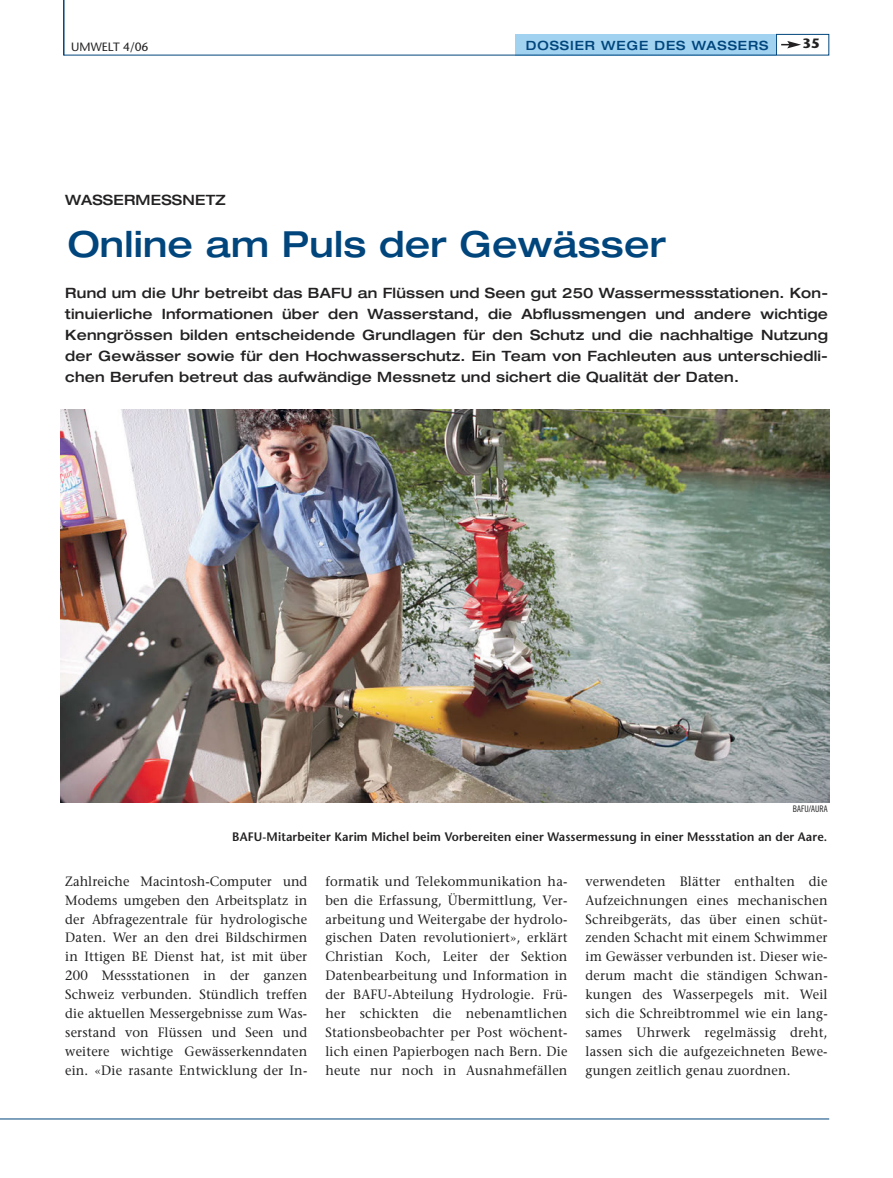
<style>
.page{position:relative;width:893px;height:1178px;background:#fff}
.page>*{position:absolute;margin:0;border:0;box-sizing:border-box;transform-origin:0 0}
.t1{font:500 expanded 36px "Helvetica Neue";letter-spacing:.005em;color:#00457c}
.t2{font:500 expanded 14.25px/21px "Helvetica Neue";letter-spacing:.015em;color:#232122;text-align:justify}
.t3{font:13.5px/18.9px "Stone Serif";letter-spacing:.015em;color:#232122;text-align:justify;scale:.96 1}
.t4{font:700 13.5px "Stone Sans";color:#232122}
.t5{font:500 expanded 12.75px "Helvetica Neue";letter-spacing:.075em;color:#00457c}
.t6{font:600 12.3px "Stone Sans";letter-spacing:.01em;color:#232122;scale:.96 1}
.t7{font:12px "Stone Sans";color:#232122}
.t8{font:9px "Trade Gothic Cond Eighteen";letter-spacing:.005em;color:#232122;scale:.96 1}
</style>
<div class="page">
<div style="left:776px;top:34px;width:53px;height:21px;border:1px solid #00457c"></div>
<div style="left:515px;top:34px;width:261px;height:21px;background:#a1d2f0"></div>
<svg style="left:781px;top:41px;width:20px;height:7px"></svg>
<hr style="left:63px;top:0;width:2px;height:55px;background:#00457c">
<hr style="left:64px;top:55px;width:712px;height:1px;background:#00457c">
<hr style="left:0;top:1118px;width:829px;height:1px;background:#00457c">
<img style="left:61px;top:410px;width:768px;height:392px">
<p class="t7" style="left:71px;top:42px;width:79px">UMWELT 4/06</p>
<p class="t5" style="left:526px;top:40px;width:244px">DOSSIER WEGE DES WASSERS</p>
<p class="t4" style="left:803px;top:38px;width:19px">35</p>
<p class="t2" style="left:65px;top:191px;width:162px">WASSERMESSNETZ</p>
<h1 class="t1" style="left:68px;top:232px;width:600px">Online am Puls der Gewässer</h1>
<p class="t2" style="left:65px;top:284px;width:764px">Rund um die Uhr betreibt das BAFU an Flüssen und Seen gut 250 Wassermessstationen. Kon&shy;tinuierliche Informationen über den Wasserstand, die Abflussmengen und andere wichtige Kenngrössen bilden entscheidende Grundlagen für den Schutz und die nachhaltige Nutzung der Gewässer sowie für den Hochwasserschutz. Ein Team von Fachleuten aus unterschiedli&shy;chen Berufen betreut das aufwändige Messnetz und sichert die Qualität der Daten.</p>
<p class="t8" style="left:793px;top:805px;width:38px">BAFU/AURA</p>
<p class="t6" style="left:232px;top:832px;width:621px">BAFU-Mitarbeiter Karim Michel beim Vorbereiten einer Wassermessung in einer Messstation an der Aare.</p>
<p class="t3" style="left:65px;top:873px;width:254px">Zahlreiche Macintosh-Computer und Modems umgeben den Arbeitsplatz in der Abfragezentrale für hydrologische Daten. Wer an den drei Bildschirmen in Ittigen BE Dienst hat, ist mit über 200 Messstationen in der ganzen Schweiz verbunden. Stündlich treffen die aktuellen Messergebnisse zum Was&shy;serstand von Flüssen und Seen und weitere wichtige Gewässerkenndaten ein. «Die rasante Entwicklung der In-</p>
<p class="t3" style="left:325px;top:873px;width:254px">formatik und Telekommunikation ha&shy;ben die Erfassung, Übermittlung, Ver&shy;arbeitung und Weitergabe der hydrolo&shy;gischen Daten revolutioniert», erklärt Christian Koch, Leiter der Sektion Datenbearbeitung und Information in der BAFU- Abteilung Hydrologie. Frü&shy;her schickten die nebenamtlichen Stationsbeobachter per Post wöchent&shy;lich einen Papierbogen nach Bern. Die heute nur noch in Ausnahmefällen</p>
<p class="t3" style="left:585px;top:873px;width:254px">verwendeten Blätter enthalten die Aufzeichnungen eines mechanischen Schreibgeräts, das über einen schüt&shy;zenden Schacht mit einem Schwimmer im Gewässer verbunden ist. Dieser wie&shy;derum macht die ständigen Schwan&shy;kungen des Wasserpegels mit. Weil sich die Schreibtrommel wie ein lang&shy;sames Uhrwerk regelmässig dreht, lassen sich die aufgezeichneten Bewe&shy;gungen zeitlich genau zuordnen.</p>
</div>
